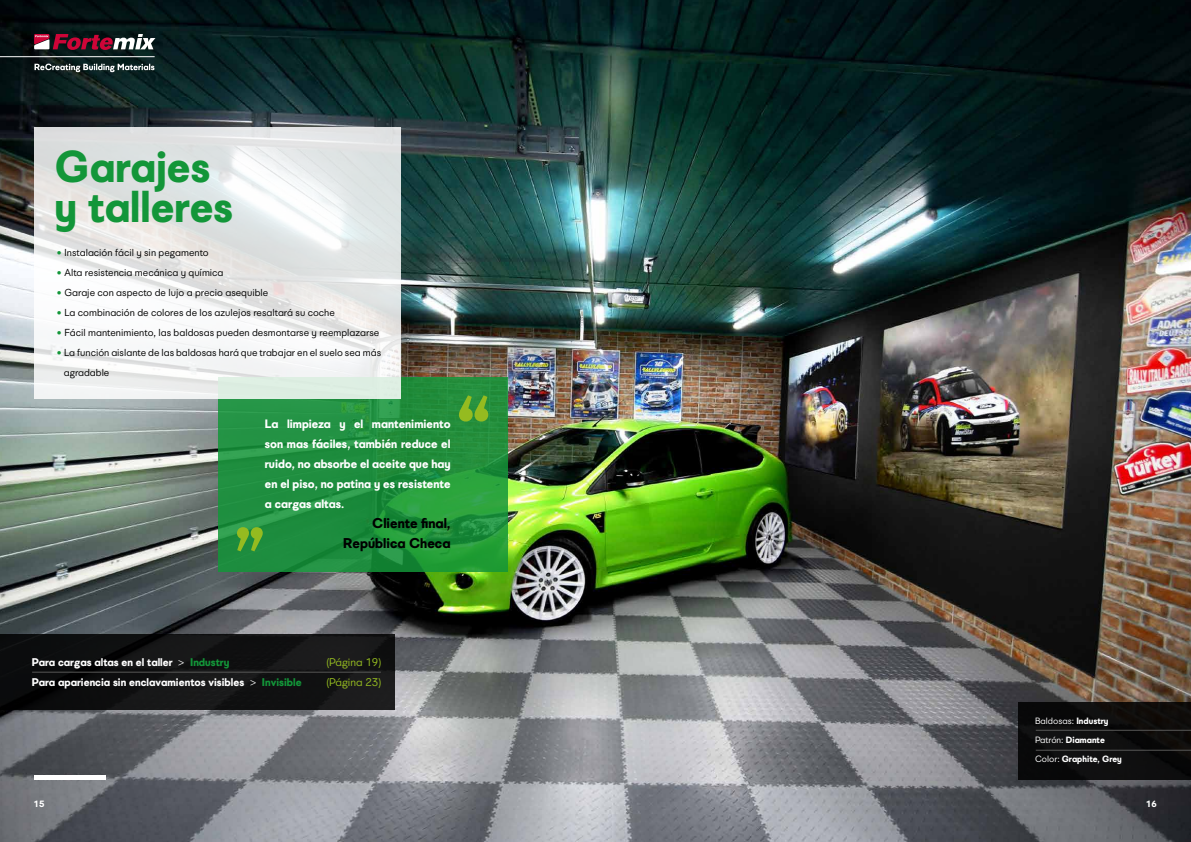
<style>
.page{position:relative;width:1191px;height:842px;background:#fff}
.page>*{position:absolute;margin:0;border:0;box-sizing:border-box;transform-origin:0 0}
.t1{font:700 44px/40px "UEFA Supercup";color:#139639}
.t2{font:700 14px/20px "UEFA Supercup";color:#000;text-align:right}
.t3{font:700 12px/20px "UEFA Supercup";color:#fff;text-align:justify}
.t4{font:700 11px "UEFA Supercup";color:#fff}
.t5{font:11px "UEFA Supercup";color:#95bb20}
.t6{font:10px/20px "UEFA Supercup";color:#000}
.t7{font:700 9px/19px "UEFA Supercup";color:#fff}
.s1{font-weight:700;color:#139639}
.s2{font-weight:300}
.s3{color:#139639}
.s4{font-weight:400}
</style>
<div class="page">
<img style="left:0;top:0;width:1191px;height:842px">
<div style="left:34px;top:775px;width:72px;height:5px;background:#fff"></div>
<svg style="left:34px;top:34px;width:121px;height:16px"></svg>
<svg style="left:34px;top:64px;width:120px;height:8px"></svg>
<hr style="left:0;top:57px;width:155px;height:1px;background:#fff">
<div style="left:1018px;top:702px;width:173px;height:78px;background:#0f0e0d"></div>
<hr style="left:1035px;top:730px;width:156px;height:1px;background:#575756">
<hr style="left:1035px;top:750px;width:156px;height:1px;background:#575756">
<div style="left:0;top:634px;width:395px;height:75px;background:linear-gradient(to right,#090a0b,#1a1a1a)"></div>
<hr style="left:32px;top:672px;width:349px;height:1px;background:#575756">
<svg style="left:218px;top:378px;width:289px;height:194px;fill:#218f3e"></svg>
<svg style="left:34px;top:128px;width:367px;height:271px"></svg>
<svg style="left:237px;top:527px;width:26px;height:24px"></svg>
<svg style="left:459px;top:395px;width:29px;height:26px"></svg>
<h1 class="t1" style="left:55px;top:147px;width:180px">Garajes y talleres</h1>
<p class="t6" style="left:57px;top:243px;width:154px"><span class="s1">•</span> Instalación fácil y sin pegamento</p>
<p class="t6" style="left:57px;top:263px;width:168px"><span class="s1">•</span> Alta resistencia mecánica y química</p>
<p class="t6" style="left:57px;top:283px;width:213px"><span class="s1">•</span> Garaje con aspecto de lujo a precio asequible</p>
<p class="t6" style="left:57px;top:303px;width:280px"><span class="s1">•</span> La combinación de colores de los azulejos resaltará su coche</p>
<p class="t6" style="left:57px;top:323px;width:324px"><span class="s1">•</span> Fácil mantenimiento, las baldosas pueden desmontarse y reemplazarse</p>
<p class="t6" style="left:64px;top:343px;width:319px;text-indent:-7px"><span class="s1">•</span> La función aislante de las baldosas hará que trabajar en el suelo sea más agradable</p>
<p class="t3" style="left:265px;top:414px;width:187px">La limpieza y el mantenimiento son mas fáciles, también reduce el ruido, no absorbe el aceite que hay en el piso, no patina y es resistente a cargas altas.</p>
<h2 class="t2" style="left:343px;top:514px;width:109px">Cliente final,<br>República Checa</h2>
<p class="t4" style="left:32px;top:655px;width:199px">Para cargas altas en el taller <span class="s2">&gt;</span> <span class="s3">Industry</span></p>
<p class="t5" style="left:326px;top:655px;width:56px">(Página 19)</p>
<p class="t4" style="left:32px;top:675px;width:271px">Para apariencia sin enclavamientos visibles <span class="s2">&gt;</span> <span class="s3">Invisible</span></p>
<p class="t5" style="left:326px;top:675px;width:56px">(Página 23)</p>
<p class="t7" style="left:1035px;top:711px;width:88px"><span class="s4">Baldosas:</span> Industry<br><span class="s4">Patrón:</span> Diamante<br><span class="s4">Color:</span> Graphite, Grey</p>
<p class="t7" style="left:34px;top:795px;width:12px">15</p>
<p class="t7" style="left:1146px;top:795px;width:12px">16</p>
</div>
